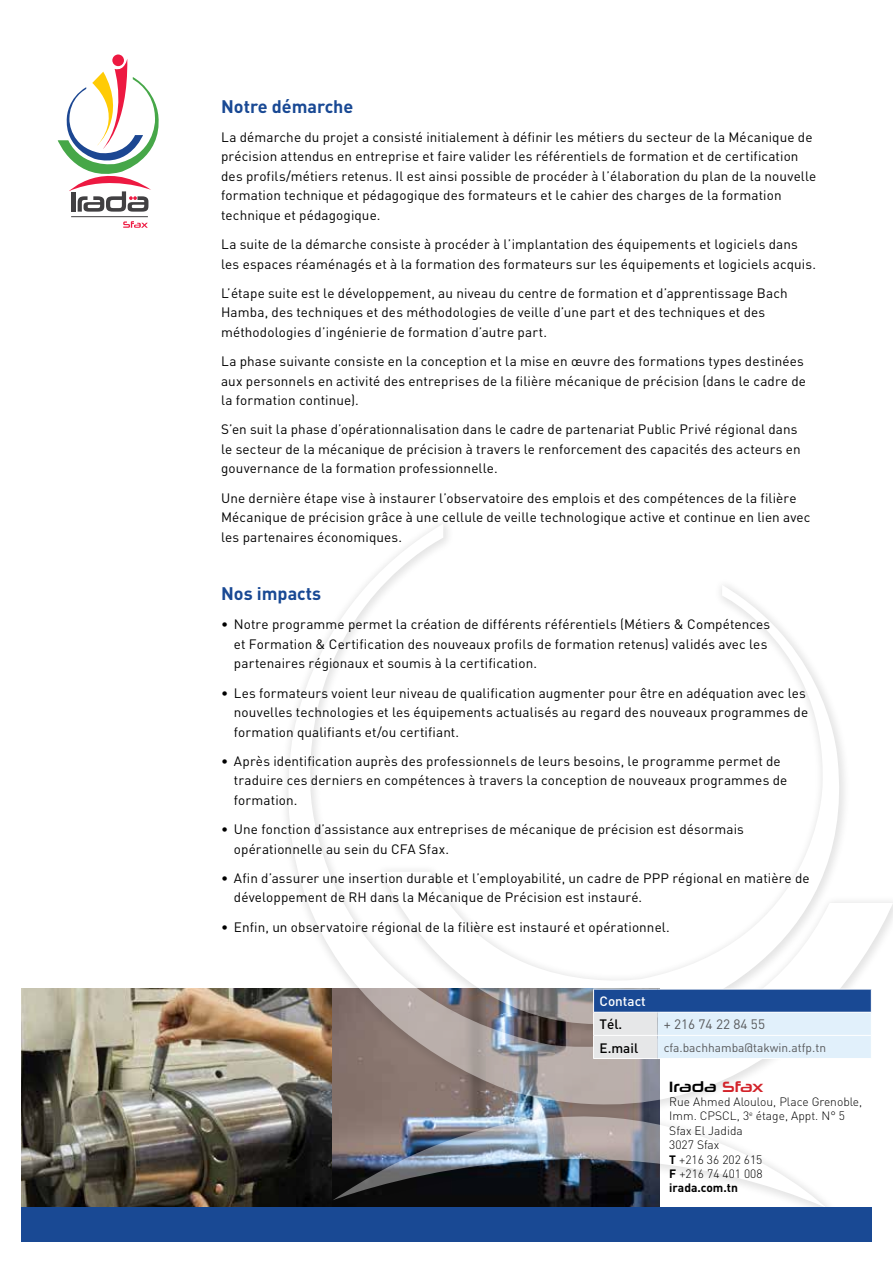
<style>
.page{position:relative;width:893px;height:1263px;background:#fff}
.page>*{position:absolute;margin:0;border:0;box-sizing:border-box;transform-origin:0 0}
.t1{font:700 18px "DIN";color:#194994}
.t2{font:15px "Neuropolitical Rg";color:#000}
.t3{font:13.5px/19.5px "DIN";letter-spacing:.01em;color:#000}
.t4{font:13.5px "DIN";color:#58595b}
.t5{font:500 13.5px "DIN";color:#000}
.t6{font:500 13.5px "DIN";color:#fff}
.t7{font:300 12px/14.4px "DIN";color:#000}
.t8{font:12px "DIN";color:#58595b}
.s1{color:#d2232a}
.s2{font-weight:700}
</style>
<div class="page">
<img style="left:21px;top:989px;width:259px;height:219px">
<div style="left:280px;top:515px;width:613px;height:705px;background:#000;opacity:.28"></div>
<svg style="left:276px;top:524px;width:617px;height:639px"></svg>
<svg style="left:382px;top:585px;width:475px;height:484px"></svg>
<img style="left:332px;top:1007px;width:494px;height:201px">
<div style="left:21px;top:1208px;width:851px;height:34px;background:#194994"></div>
<svg style="left:123px;top:221px;width:25px;height:7px"></svg>
<hr style="left:71px;top:216px;width:77px;height:1px;background:#414042">
<svg style="left:112px;top:54px;width:12px;height:12px"></svg>
<svg style="left:58px;top:59px;width:101px;height:153px"></svg>
<svg style="left:593px;top:989px;width:279px;height:69px;background:#a2b9d7"></svg>
<hr style="left:594px;top:1012px;width:64px;height:1px;background:#fff">
<hr style="left:594px;top:1035px;width:64px;height:1px;background:#fff">
<hr style="left:593px;top:1058px;width:65px;height:1px;background:#fff">
<hr style="left:658px;top:1058px;width:214px;height:1px;background:#fff">
<h1 class="t1" style="left:221px;top:94px;width:134px">Notre démarche</h1>
<p class="t3" style="left:221px;top:127px;width:597px">La démarche du projet a consisté initialement à définir les métiers du secteur de la Mécanique de précision attendus en entreprise et faire valider les référentiels de formation et de certification des profils/métiers retenus. Il est ainsi possible de procéder à l’élaboration du plan de la nouvelle formation technique et pédagogique des formateurs et le cahier des charges de la formation technique et pédagogique.</p>
<p class="t3" style="left:221px;top:234px;width:596px">La suite de la démarche consiste à procéder à l’implantation des équipements et logiciels dans les espaces réaménagés et à la formation des formateurs sur les équipements et logiciels acquis.</p>
<p class="t3" style="left:221px;top:283px;width:568px">L’étape suite est le développement, au niveau du centre de formation et d’apprentissage Bach<br>Hamba, des techniques et des méthodologies de veille d’une part et des techniques et des méthodologies d’ingénierie de formation d’autre part.</p>
<p class="t3" style="left:221px;top:351px;width:586px">La phase suivante consiste en la conception et la mise en œuvre des formations types destinées aux personnels en activité des entreprises de la filière mécanique de précision (dans le cadre de la formation continue).</p>
<p class="t3" style="left:221px;top:419px;width:581px">S’en suit la phase d’opérationnalisation dans le cadre de partenariat Public Privé régional dans le secteur de la mécanique de précision à travers le renforcement des capacités des acteurs en gouvernance de la formation professionnelle.</p>
<p class="t3" style="left:221px;top:488px;width:591px">Une dernière étape vise à instaurer l’observatoire des emplois et des compétences de la filière<br>Mécanique de précision grâce à une cellule de veille technologique active et continue en lien avec les partenaires économiques.</p>
<h1 class="t1" style="left:221px;top:582px;width:102px">Nos impacts</h1>
<p class="t3" style="left:234px;top:614px;width:538px;text-indent:-13px">• Notre programme permet la création de différents référentiels (Métiers &amp; Compétences et Formation &amp; Certification des nouveaux profils de formation retenus) validés avec les partenaires régionaux et soumis à la certification.</p>
<p class="t3" style="left:234px;top:683px;width:576px;text-indent:-13px">• Les formateurs voient leur niveau de qualification augmenter pour être en adéquation avec les nouvelles technologies et les équipements actualisés au regard des nouveaux programmes de formation qualifiants et/ou certifiant.</p>
<p class="t3" style="left:234px;top:751px;width:555px;text-indent:-13px">• Après identification auprès des professionnels de leurs besoins, le programme permet de traduire ces derniers en compétences à travers la conception de nouveaux programmes de formation.</p>
<p class="t3" style="left:234px;top:819px;width:512px;text-indent:-13px">• Une fonction d’assistance aux entreprises de mécanique de précision est désormais opérationnelle au sein du CFA Sfax.</p>
<p class="t3" style="left:234px;top:868px;width:577px;text-indent:-13px">• Afin d’assurer une insertion durable et l’employabilité, un cadre de PPP régional en matière de développement de RH dans la Mécanique de Précision est instauré.</p>
<p class="t3" style="left:221px;top:917px;width:450px">• Enfin, un observatoire régional de la filière est instauré et opérationnel.</p>
<p class="t6" style="left:600px;top:993px;width:48px">Contact</p>
<p class="t5" style="left:600px;top:1016px;width:24px">Tél.</p>
<p class="t4" style="left:664px;top:1016px;width:103px">+ 216 74 22 84 55</p>
<p class="t5" style="left:600px;top:1039px;width:40px">E.mail</p>
<p class="t8" style="left:664px;top:1040px;width:164px">cfa.bachhamba@takwin.atfp.tn</p>
<p class="t2" style="left:669px;top:1077px;width:96px">Irada <span class="s1">Sfax</span></p>
<p class="t7" style="left:669px;top:1094px;width:195px">Rue Ahmed Aloulou, Place Grenoble,<br>Imm. CPSCL, 3<sup>e</sup> étage, Appt. N° 5<br>Sfax El Jadida<br>3027 Sfax<br><span class="s2">T</span> +216 36 202 615<br><span class="s2">F</span> +216 74 401 008<br><span class="s2">irada.com.tn</span></p>
</div>
